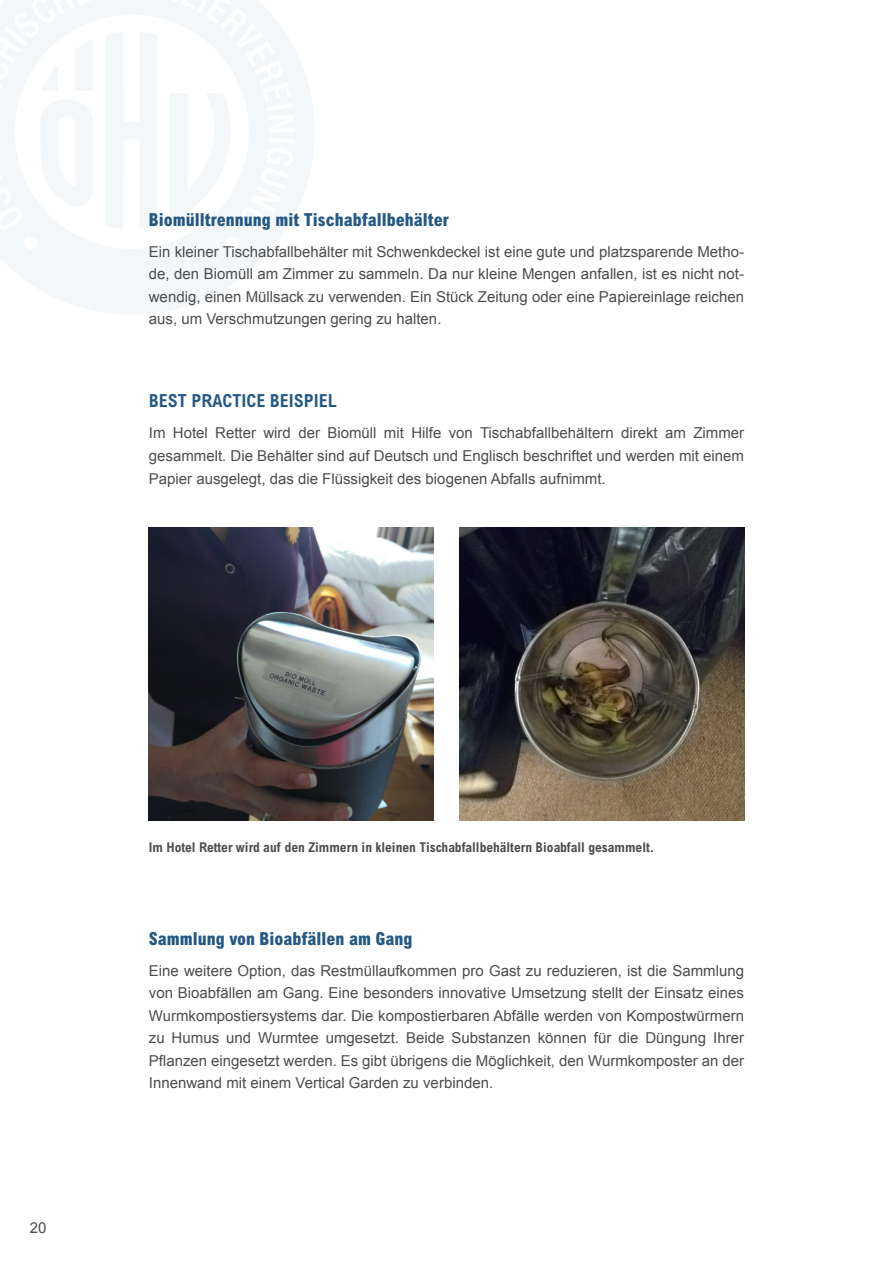
<style>
.page{position:relative;width:893px;height:1263px;background:#fff}
.page>*{position:absolute;margin:0;border:0;box-sizing:border-box;transform-origin:0 0}
.t1{font:800 condensed 18px "Arial MT Pro";color:#255983}
.t2{font:700 condensed 18px "Arial MT Pro";color:#255983}
.t3{font:15px/22.5px "Arial";color:#4b4c4d;text-align:justify}
.t4{font:700 condensed 13.5px "Arial MT Pro";color:#4b4c4d}
</style>
<div class="page">
<svg style="left:0;top:0;width:314px;height:314px;fill:#f4f7f9"></svg>
<svg style="left:233px;top:13px;width:10px;height:10px"></svg>
<svg style="left:40px;top:99px;width:53px;height:108px"></svg>
<svg style="left:170px;top:93px;width:61px;height:128px"></svg>
<svg style="left:105px;top:32px;width:52px;height:197px"></svg>
<svg style="left:75px;top:40px;width:18px;height:51px"></svg>
<svg style="left:42px;top:66px;width:16px;height:24px"></svg>
<img style="left:149px;top:528px;width:285px;height:292px">
<img style="left:459px;top:528px;width:285px;height:292px">
<p class="t1" style="left:149px;top:208px;width:301px">Biomülltrennung mit Tischabfallbehälter</p>
<p class="t3" style="left:149px;top:240px;width:597px">Ein kleiner Tischabfallbehälter mit Schwenkdeckel ist eine gute und platzsparende Metho&shy;de, den Biomüll am Zimmer zu sammeln. Da nur kleine Mengen anfallen, ist es nicht not&shy;wendig, einen Müllsack zu verwenden. Ein Stück Zeitung oder eine Papiereinlage reichen aus, um Verschmutzungen gering zu halten.</p>
<p class="t2" style="left:149px;top:391px;width:190px">BEST PRACTICE BEISPIEL</p>
<p class="t3" style="left:149px;top:422px;width:597px">Im Hotel Retter wird der Biomüll mit Hilfe von Tischabfallbehältern direkt am Zimmer gesammelt. Die Behälter sind auf Deutsch und Englisch beschriftet und werden mit einem Papier ausgelegt, das die Flüssigkeit des biogenen Abfalls aufnimmt.</p>
<p class="t3" style="left:30px;top:1217px;width:18px">20</p>
<p class="t4" style="left:149px;top:839px;width:507px">Im Hotel Retter wird auf den Zimmern in kleinen Tischabfallbehältern Bioabfall gesammelt.</p>
<p class="t1" style="left:149px;top:927px;width:265px">Sammlung von Bioabfällen am Gang</p>
<p class="t3" style="left:149px;top:959px;width:597px">Eine weitere Option, das Restmüllaufkommen pro Gast zu reduzieren, ist die Sammlung von Bioabfällen am Gang. Eine besonders innovative Umsetzung stellt der Einsatz eines Wurmkompostiersystems dar. Die kompostierbaren Abfälle werden von Kompostwürmern zu Humus und Wurmtee umgesetzt. Beide Substanzen können für die Düngung Ihrer Pflanzen eingesetzt werden. Es gibt übrigens die Möglichkeit, den Wurmkomposter an der Innenwand mit einem Vertical Garden zu verbinden.</p>
</div>
